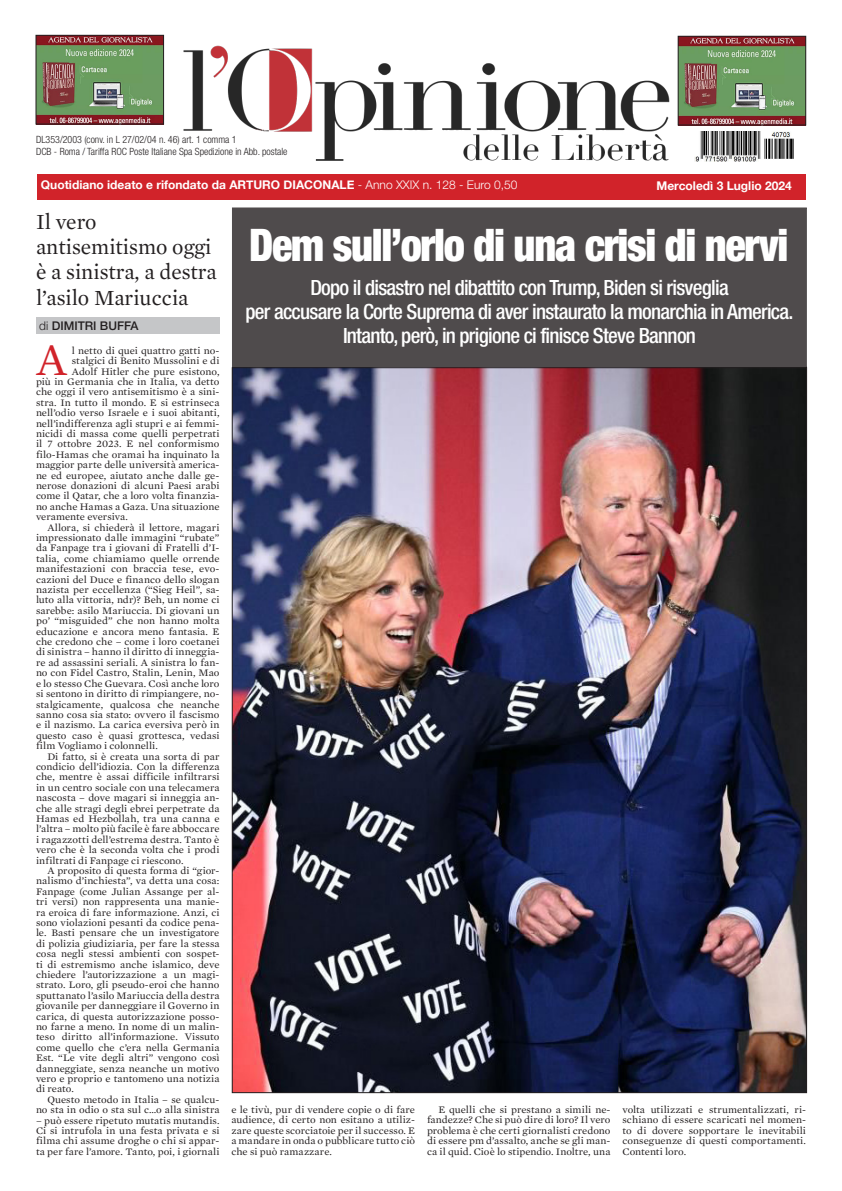
<style>
.page{position:relative;width:842px;height:1191px;background:#fff}
.page>*{position:absolute;margin:0;border:0;box-sizing:border-box;transform-origin:0 0}
.t1{font:46.2px "Mercury Text G1";color:#d1232a}
.t2{font:900 condensed 45px "Helvetica Neue LT Std";letter-spacing:-.03em;color:#fff;scale:.94 1}
.t3{font:22px/25px "Mercury Text G1";color:#231f20}
.t4{font:500 condensed 21px/24px "Helvetica Neue LT Std";letter-spacing:-.035em;color:#fff;text-align:center}
.t5{font:700 12px "Helvetica Neue";color:#fff}
.t6{font:500 12px "Helvetica Neue";color:#231f20}
.t7{font:10.2px/10.4px "Mercury Text G1";color:#231f20;text-align:justify;scale:1.05 1}
.t8{font:300 condensed 10px "Helvetica Neue LT Std";color:#231f20}
.s1{font-weight:300}
</style>
<div class="page">
<img style="left:38px;top:37px;width:124px;height:85px">
<div style="left:36px;top:35px;width:128px;height:89px;border:1px solid #231f20"></div>
<img style="left:183px;top:45px;width:487px;height:116px">
<div style="left:36px;top:174px;width:769px;height:25px;background:#d1232a"></div>
<div style="left:36px;top:317px;width:183px;height:16px;background:#c5c6c8"></div>
<img style="left:694px;top:132px;width:100px;height:30px">
<img style="left:680px;top:38px;width:124px;height:85px">
<div style="left:678px;top:36px;width:128px;height:89px;border:1px solid #231f20"></div>
<img style="left:234px;top:369px;width:571px;height:722px">
<div style="left:232px;top:208px;width:574px;height:159px;background:#4f4b4c"></div>
<div style="left:232px;top:207px;width:575px;height:160px;border:1px solid #231f20"></div>
<p class="t8" style="left:36px;top:134px;width:202px">DL353/2003 (conv. in L 27/02/04 n. 46) art. 1 comma 1</p>
<p class="t8" style="left:36px;top:146px;width:253px">DCB - Roma / Tariffa ROC Poste Italiane Spa Spedizione in Abb. postale</p>
<p class="t5" style="left:41px;top:177px;width:478px">Quotidiano ideato e rifondato da ARTURO DIACONALE <span class="s1">- Anno XXIX n. 128 - Euro 0,50</span></p>
<p class="t5" style="left:656px;top:178px;width:137px">Mercoledì 3 Luglio 2024</p>
<p class="t3" style="left:36px;top:210px;width:62px">Il vero</p>
<p class="t3" style="left:36px;top:235px;width:182px">antisemitismo oggi è a sinistra, a destra l’asilo Mariuccia</p>
<p class="t6" style="left:39px;top:319px;width:101px"><span class="s1">di</span> DIMITRI BUFFA</p>
<p class="t2" style="left:249px;top:217px;width:575px">Dem sull’orlo di una crisi di nervi</p>
<p class="t4" style="left:310px;top:275px;width:420px">Dopo il disastro nel dibattito con Trump, Biden si risveglia</p>
<p class="t4" style="left:245px;top:299px;width:550px">per accusare la Corte Suprema di aver instaurato la monarchia in America.<br>Intanto, però, in prigione ci finisce Steve Bannon</p>
<p class="t1" style="left:36px;top:332px;width:33px">A</p>
<p class="t7" style="left:72px;top:345px;width:142px">l netto di quei quattro gatti no-</p>
<p class="t7" style="left:72px;top:356px;width:142px">stalgici di Benito Mussolini e di</p>
<p class="t7" style="left:72px;top:366px;width:142px">Adolf Hitler che pure esistono,</p>
<p class="t7" style="left:36px;top:376px;width:176px">più in Germania che in Italia, va detto</p>
<p class="t7" style="left:36px;top:387px;width:176px">che oggi il vero antisemitismo è a sini-</p>
<p class="t7" style="left:36px;top:397px;width:176px">stra. In tutto il mondo. E si estrinseca</p>
<p class="t7" style="left:36px;top:408px;width:176px">nell’odio verso Israele e i suoi abitanti,</p>
<p class="t7" style="left:36px;top:418px;width:176px">nell’indifferenza agli stupri e ai femmi-</p>
<p class="t7" style="left:36px;top:428px;width:176px">nicidi di massa come quelli perpetrati</p>
<p class="t7" style="left:36px;top:439px;width:176px">il 7 ottobre 2023. E nel conformismo</p>
<p class="t7" style="left:36px;top:449px;width:176px">filo-Hamas che oramai ha inquinato la</p>
<p class="t7" style="left:36px;top:460px;width:176px">maggior parte delle università america-</p>
<p class="t7" style="left:36px;top:470px;width:176px">ne ed europee, aiutato anche dalle ge-</p>
<p class="t7" style="left:36px;top:480px;width:176px">nerose donazioni di alcuni Paesi arabi</p>
<p class="t7" style="left:36px;top:491px;width:176px">come il Qatar, che a loro volta finanzia-</p>
<p class="t7" style="left:36px;top:501px;width:176px">no anche Hamas a Gaza. Una situazione</p>
<p class="t7" style="left:36px;top:512px;width:89px">veramente eversiva.</p>
<p class="t7" style="left:36px;top:522px;width:176px;text-indent:11px">Allora, si chiederà il lettore, magari impressionato dalle immagini “rubate” da Fanpage tra i giovani di Fratelli d’I&shy;talia, come chiamiamo quelle orrende manifestazioni con braccia tese, evo&shy;cazioni del Duce e financo dello slogan nazista per eccellenza (“Sieg Heil”, sa&shy;luto alla vittoria, ndr)? Beh, un nome ci sarebbe: asilo Mariuccia. Di giovani un po’ “misguided” che non hanno molta educazione e ancora meno fantasia. E che credono che – come i loro coetanei di sinistra – hanno il diritto di inneggia&shy;re ad assassini seriali. A sinistra lo fan&shy;no con Fidel Castro, Stalin, Lenin, Mao e lo stesso Che Guevara. Così anche loro si sentono in diritto di rimpiangere, no&shy;stalgicamente, qualcosa che neanche sanno cosa sia stato: ovvero il fascismo e il nazismo. La carica eversiva però in questo caso è quasi grottesca, vedasi film Vogliamo i colonnelli.</p>
<p class="t7" style="left:36px;top:751px;width:176px;text-indent:11px">Di fatto, si è creata una sorta di par condicio dell’idiozia. Con la differenza che, mentre è assai difficile infiltrarsi in un centro sociale con una telecamera nascosta – dove magari si inneggia an&shy;che alle stragi degli ebrei perpetrate da Hamas ed Hezbollah, tra una canna e l’altra – molto più facile è fare abboccare i ragazzotti dell’estrema destra. Tanto è vero che è la seconda volta che i prodi infiltrati di Fanpage ci riescono.</p>
<p class="t7" style="left:36px;top:865px;width:176px;text-indent:11px">A proposito di questa forma di “gior&shy;nalismo d’inchiesta”, va detta una cosa:<br>Fanpage (come Julian Assange per al&shy;tri versi) non rappresenta una manie&shy;ra eroica di fare informazione. Anzi, ci sono violazioni pesanti da codice pena&shy;le. Basti pensare che un investigatore di polizia giudiziaria, per fare la stessa cosa negli stessi ambienti con sospet&shy;ti di estremismo anche islamico, deve chiedere l’autorizzazione a un magi&shy;strato. Loro, gli pseudo-eroi che hanno sputtanato l’asilo Mariuccia della destra giovanile per danneggiare il Governo in carica, di questa autorizzazione posso&shy;no farne a meno. In nome di un malin&shy;teso diritto all’informazione. Vissuto come quello che c’era nella Germania Est. “Le vite degli altri” vengono così danneggiate, senza neanche un motivo vero e proprio e tantomeno una notizia di reato.</p>
<p class="t7" style="left:36px;top:1094px;width:176px;text-align:right">Questo metodo in Italia – se qualcu&shy;no sta in odio o sta sul c…o alla sinistra</p>
<p class="t7" style="left:36px;top:1115px;width:176px">– può essere ripetuto mutatis mutandis.<br>Ci si intrufola in una festa privata e si filma chi assume droghe o chi si appar&shy;ta per fare l’amore. Tanto, poi, i giornali</p>
<p class="t7" style="left:231px;top:1104px;width:176px">e le tivù, pur di vendere copie o di fare audience, di certo non esitano a utiliz&shy;zare queste scorciatoie per il successo. E a mandare in onda o pubblicare tutto ciò che si può ramazzare.</p>
<p class="t7" style="left:427px;top:1104px;width:176px;text-indent:11px">E quelli che si prestano a simili ne&shy;fandezze? Che si può dire di loro? Il vero problema è che certi giornalisti credono di essere pm d’assalto, anche se gli man&shy;ca il quid. Cioè lo stipendio. Inoltre, una</p>
<p class="t7" style="left:622px;top:1104px;width:176px">volta utilizzati e strumentalizzati, ri&shy;schiano di essere scaricati nel momen&shy;to di dovere sopportare le inevitabili conseguenze di questi comportamenti.<br>Contenti loro.</p>
</div>
